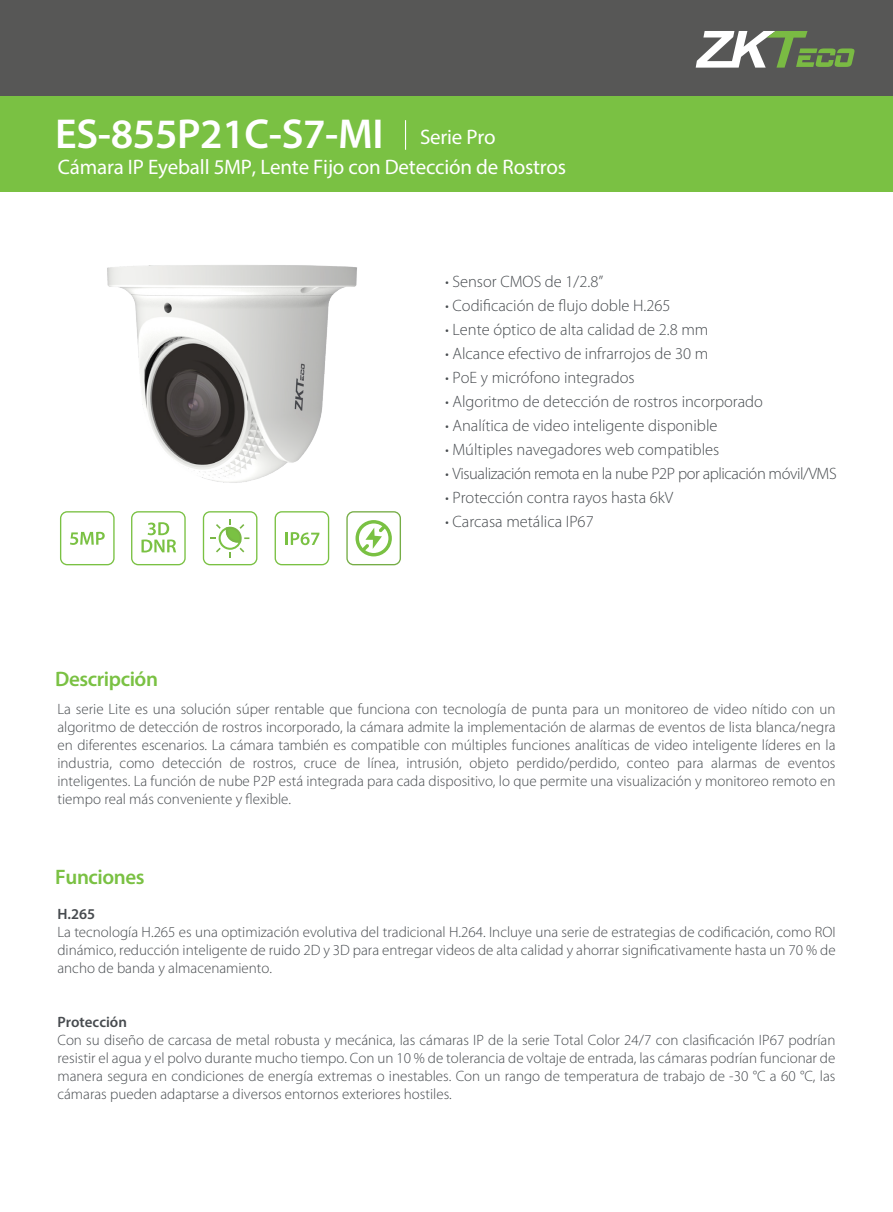
<style>
.page{position:relative;width:893px;height:1212px;background:#fff}
.page>*{position:absolute;margin:0;border:0;box-sizing:border-box;transform-origin:0 0}
.t1{font:600 42px "Myriad Pro";letter-spacing:-.01em;color:#fff}
.t2{font:21px "Myriad Pro";letter-spacing:-.01em;color:#fff}
.t3{font:600 21px "Myriad Pro";letter-spacing:-.02em;color:#7ac143}
.t4{font:300 16.5px/24px "Myriad Pro";color:#474b4f}
.t5{font:300 15px/18px "Myriad Pro";color:#474b4f;text-align:justify}
.t6{font:600 15px "Myriad Pro";color:#474b4f}
.s1{font-weight:400;font-size:21px}
.s2{font-weight:600}
</style>
<div class="page">
<img style="left:107px;top:265px;width:250px;height:218px">
<div style="left:131px;top:511px;width:55px;height:54px;border:1px solid #7ac143;border-radius:7px"></div>
<svg style="left:141px;top:522px;width:35px;height:30px"></svg>
<div style="left:60px;top:511px;width:55px;height:54px;border:1px solid #7ac143;border-radius:7px"></div>
<svg style="left:70px;top:532px;width:35px;height:13px"></svg>
<div style="left:203px;top:511px;width:54px;height:54px;border:1px solid #7ac143;border-radius:7px"></div>
<svg style="left:211px;top:519px;width:38px;height:38px"></svg>
<div style="left:275px;top:511px;width:54px;height:54px;border:1px solid #7ac143;border-radius:7px"></div>
<svg style="left:286px;top:532px;width:33px;height:13px"></svg>
<div style="left:346px;top:511px;width:55px;height:54px;border:1px solid #76ad46;border-radius:7px"></div>
<svg style="left:355px;top:520px;width:37px;height:36px"></svg>
<div style="left:0;top:0;width:893px;height:96px;background:#575756"></div>
<div style="left:0;top:96px;width:893px;height:95px;background:#7ac143"></div>
<hr style="left:405px;top:120px;width:1px;height:30px;background:#fff">
<svg style="left:696px;top:31px;width:158px;height:37px"></svg>
<h1 class="t1" style="left:55px;top:108px;width:442px">ES-855P21C-S7-MI <span class="s1">Serie Pro</span></h1>
<h2 class="t2" style="left:58px;top:154px;width:510px">Cámara IP Eyeball 5MP, Lente Fijo con Detección de Rostros</h2>
<h2 class="t3" style="left:55px;top:665px;width:104px">Descripción</h2>
<p class="t4" style="left:445px;top:270px;width:393px"><span class="s2">·</span> Sensor CMOS de 1/2.8”<br><span class="s2">·</span> Codificación de flujo doble H.265<br><span class="s2">·</span> Lente óptico de alta calidad de 2.8 mm<br><span class="s2">·</span> Alcance efectivo de infrarrojos de 30 m<br><span class="s2">·</span> PoE y micrófono integrados<br><span class="s2">·</span> Algoritmo de detección de rostros incorporado<br><span class="s2">·</span> Analítica de video inteligente disponible<br><span class="s2">·</span> Múltiples navegadores web compatibles<br><span class="s2">·</span> Visualización remota en la nube P2P por aplicación móvil/VMS <span class="s2">·</span> Protección contra rayos hasta 6kV<br><span class="s2">·</span> Carcasa metálica IP67</p>
<p class="t5" style="left:57px;top:700px;width:780px">La serie Lite es una solución súper rentable que funciona con tecnología de punta para un monitoreo de video nítido con un algoritmo de detección de rostros incorporado, la cámara admite la implementación de alarmas de eventos de lista blanca/negra en diferentes escenarios. La cámara también es compatible con múltiples funciones analíticas de video inteligente líderes en la industria, como detección de rostros, cruce de línea, intrusión, objeto perdido/perdido, conteo para alarmas de eventos inteligentes. La función de nube P2P está integrada para cada dispositivo, lo que permite una visualización y monitoreo remoto en tiempo real más conveniente y flexible.</p>
<h2 class="t3" style="left:55px;top:863px;width:91px">Funciones</h2>
<p class="t6" style="left:57px;top:905px;width:39px">H.265</p>
<p class="t5" style="left:57px;top:923px;width:780px">La tecnología H.265 es una optimización evolutiva del tradicional H.264. Incluye una serie de estrategias de codificación, como ROI dinámico, reducción inteligente de ruido 2D y 3D para entregar videos de alta calidad y ahorrar significativamente hasta un 70 % de ancho de banda y almacenamiento.</p>
<p class="t6" style="left:57px;top:1013px;width:71px">Protección</p>
<p class="t5" style="left:57px;top:1031px;width:779px">Con su diseño de carcasa de metal robusta y mecánica, las cámaras IP de la serie Total Color 24/7 con clasificación IP67 podrían resistir el agua y el polvo durante mucho tiempo. Con un 10 % de tolerancia de voltaje de entrada, las cámaras podrían funcionar de manera segura en condiciones de energía extremas o inestables. Con un rango de temperatura de trabajo de -30 °C a 60 °C, las cámaras pueden adaptarse a diversos entornos exteriores hostiles.</p>
</div>
